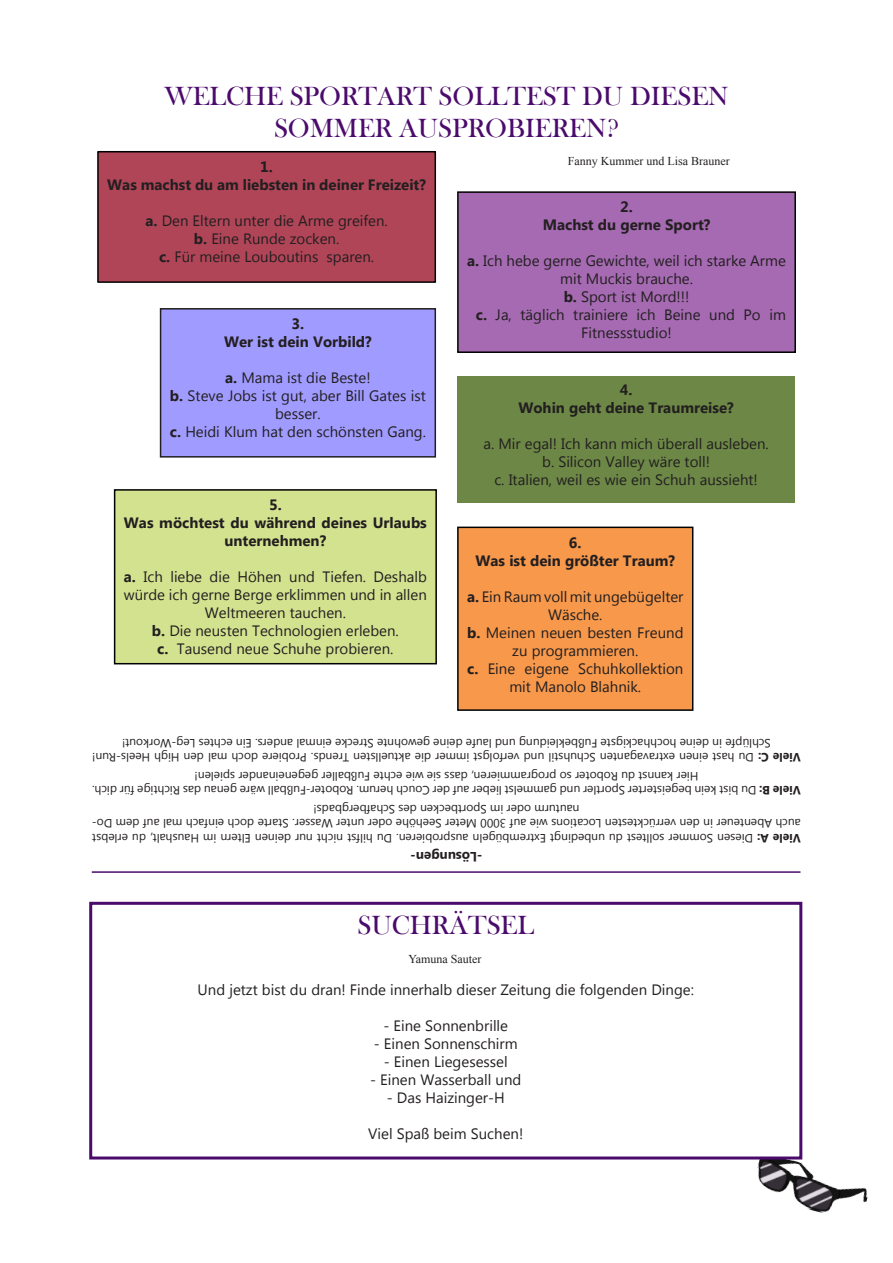
<style>
.page{position:relative;width:893px;height:1263px;background:#fff}
.page>*{position:absolute;margin:0;border:0;box-sizing:border-box;transform-origin:0 0}
.Überschrift_Neu{font:27px/32.4px "Bask Old Face";color:#4b0b6c;text-align:center}
.Quiz{font:15px/18px "Lao UI";color:#231f20;text-align:center}
.Quiz-2{font:700 15px/18px "Lao UI";color:#231f20;text-align:center}
.Text_1{font:15px "Lao UI";color:#231f20}
.Text_1-2{font:700 13.5px "Lao UI";color:#231f20}
.Text_1-3{font:12px/14.4px "Lao UI";color:#231f20;text-align:center}
.Name{font:12px "Times New Roman";color:#231f20}
.s1{font-weight:700}
</style>
<div class="page">
<div style="left:98px;top:152px;width:337px;height:130px;background:#b04558"></div>
<div style="left:97px;top:151px;width:339px;height:132px;border:2px solid #000"></div>
<div style="left:458px;top:527px;width:235px;height:183px;background:#f7984b"></div>
<div style="left:457px;top:527px;width:236px;height:184px;border:2px solid #000"></div>
<div style="left:458px;top:192px;width:337px;height:160px;background:#a56ab2"></div>
<div style="left:457px;top:191px;width:339px;height:162px;border:2px solid #000"></div>
<div style="left:161px;top:309px;width:274px;height:148px;background:#a09bff"></div>
<div style="left:160px;top:308px;width:276px;height:150px;border:2px solid #231f20"></div>
<div style="left:457px;top:376px;width:338px;height:126px;background:#6c8746"></div>
<div style="left:115px;top:490px;width:321px;height:174px;background:#d3e28f"></div>
<div style="left:114px;top:489px;width:323px;height:175px;border:2px solid #000"></div>
<img style="left:751px;top:1152px;width:117px;height:61px">
<div style="left:89px;top:902px;width:713px;height:257px;border:3px solid #4b0b6c"></div>
<hr style="left:92px;top:871px;width:708px;height:2px;background:#4b0b6c">
<p class="Überschrift_Neu" style="left:164px;top:80px;width:566px">WELCHE SPORTART SOLLTEST DU DIESEN<br>SOMMER AUSPROBIEREN?</p>
<p class="Quiz-2" style="left:260px;top:157px;width:14px">1.</p>
<p class="Quiz-2" style="left:107px;top:175px;width:320px">Was machst du am liebsten in deiner Freizeit?</p>
<p class="Quiz" style="left:145px;top:211px;width:244px"><span class="s1">a.</span> Den Eltern unter die Arme greifen.</p>
<p class="Quiz" style="left:194px;top:229px;width:147px"><span class="s1">b.</span> Eine Runde zocken.</p>
<p class="Quiz" style="left:159px;top:247px;width:217px"><span class="s1">c.</span> Für meine Louboutins sparen.</p>
<p class="Name" style="left:568px;top:153px;width:163px">Fanny Kummer und Lisa Brauner</p>
<p class="Quiz-2" style="left:620px;top:197px;width:14px">2.</p>
<p class="Quiz-2" style="left:543px;top:215px;width:169px">Machst du gerne Sport?</p>
<p class="Quiz" style="left:467px;top:251px;width:320px"><span class="s1">a.</span> Ich hebe gerne Gewichte, weil ich starke Arme mit Muckis brauche.</p>
<p class="Quiz" style="left:564px;top:287px;width:127px"><span class="s1">b.</span> Sport ist Mord!!!</p>
<p class="Quiz" style="left:476px;top:305px;width:312px"><span class="s1">c.</span> Ja, täglich trainiere ich Beine und Po im<br>Fitnessstudio!</p>
<p class="Quiz-2" style="left:292px;top:314px;width:14px">3.</p>
<p class="Quiz-2" style="left:224px;top:332px;width:149px">Wer ist dein Vorbild?</p>
<p class="Quiz" style="left:225px;top:368px;width:147px"><span class="s1">a.</span> Mama ist die Beste!</p>
<p class="Quiz" style="left:170px;top:386px;width:258px"><span class="s1">b.</span> Steve Jobs ist gut, aber Bill Gates ist besser.</p>
<p class="Quiz" style="left:170px;top:422px;width:258px"><span class="s1">c.</span> Heidi Klum hat den schönsten Gang.</p>
<p class="Quiz-2" style="left:620px;top:380px;width:14px">4.</p>
<p class="Quiz-2" style="left:518px;top:398px;width:217px">Wohin geht deine Traumreise?</p>
<p class="Quiz" style="left:483px;top:434px;width:287px">a. Mir egal! Ich kann mich überall ausleben.</p>
<p class="Quiz" style="left:542px;top:452px;width:169px">b. Silicon Valley wäre toll!</p>
<p class="Quiz" style="left:494px;top:470px;width:265px">c. Italien, weil es wie ein Schuh aussieht!</p>
<p class="Quiz-2" style="left:269px;top:495px;width:14px">5.</p>
<p class="Quiz-2" style="left:124px;top:513px;width:305px">Was möchtest du während deines Urlaubs unternehmen?</p>
<p class="Quiz" style="left:124px;top:567px;width:305px"><span class="s1">a.</span> Ich liebe die Höhen und Tiefen. Deshalb würde ich gerne Berge erklimmen und in allen<br>Weltmeeren tauchen.</p>
<p class="Quiz" style="left:152px;top:621px;width:248px"><span class="s1">b.</span> Die neusten Technologien erleben.</p>
<p class="Quiz" style="left:157px;top:639px;width:238px"><span class="s1">c.</span> Tausend neue Schuhe probieren.</p>
<p class="Quiz-2" style="left:569px;top:533px;width:14px">6.</p>
<p class="Quiz-2" style="left:475px;top:551px;width:201px">Was ist dein größter Traum?</p>
<p class="Quiz" style="left:467px;top:587px;width:218px"><span class="s1">a.</span> Ein Raum voll mit ungebügelter<br>Wäsche.</p>
<p class="Quiz" style="left:467px;top:623px;width:218px"><span class="s1">b.</span> Meinen neuen besten Freund zu programmieren.</p>
<p class="Quiz" style="left:467px;top:659px;width:218px"><span class="s1">c.</span> Eine eigene Schuhkollektion mit Manolo Blahnik.</p>
<p class="Text_1-3" style="left:801px;top:765px;width:710px;rotate:-180deg"><span class="s1">Viele C:</span> Du hast einen extravaganten Schuhstil und verfolgst immer die aktuellsten Trends. Probiere doch mal den High Heels-Run!<br>Schlüpfe in deine hochhackigste Fußbekleidung und laufe deine gewohnte Strecke einmal anders. Ein echtes Leg-Workout!</p>
<p class="Text_1-3" style="left:801px;top:798px;width:710px;rotate:-180deg"><span class="s1">Viele B:</span> Du bist kein begeisterter Sportler und gammelst lieber auf der Couch herum. Roboter-Fußball wäre genau das Richtige für dich.<br>Hier kannst du Roboter so programmieren, dass sie wie echte Fußballer gegeneinander spielen!</p>
<p class="Text_1-3" style="left:801px;top:845px;width:710px;rotate:-180deg"><span class="s1">Viele A:</span> Diesen Sommer solltest du unbedingt Extrembügeln ausprobieren. Du hilfst nicht nur deinen Eltern im Haushalt, du erlebst auch Abenteuer in den verrücktesten Locations wie auf 3000 Meter Seehöhe oder unter Wasser. Starte doch einfach mal auf dem Do&shy;nauturm oder im Sportbecken des Schafbergbads!</p>
<p class="Text_1-2" style="left:483px;top:866px;width:74px;rotate:-180deg">-Lösungen-</p>
<p class="Überschrift_Neu" style="left:358px;top:910px;width:178px">SUCHRÄTSEL</p>
<p class="Name" style="left:408px;top:950px;width:75px">Yamuna Sauter</p>
<p class="Text_1" style="left:198px;top:979px;width:498px">Und jetzt bist du dran! Finde innerhalb dieser Zeitung die folgenden Dinge:</p>
<p class="Text_1" style="left:383px;top:1015px;width:126px">- Eine Sonnenbrille</p>
<p class="Text_1" style="left:374px;top:1033px;width:145px">- Einen Sonnenschirm</p>
<p class="Text_1" style="left:384px;top:1051px;width:125px">- Einen Liegesessel</p>
<p class="Text_1" style="left:370px;top:1069px;width:153px">- Einen Wasserball und</p>
<p class="Text_1" style="left:387px;top:1087px;width:120px">- Das Haizinger-H</p>
<p class="Text_1" style="left:368px;top:1123px;width:157px">Viel Spaß beim Suchen!</p>
</div>
